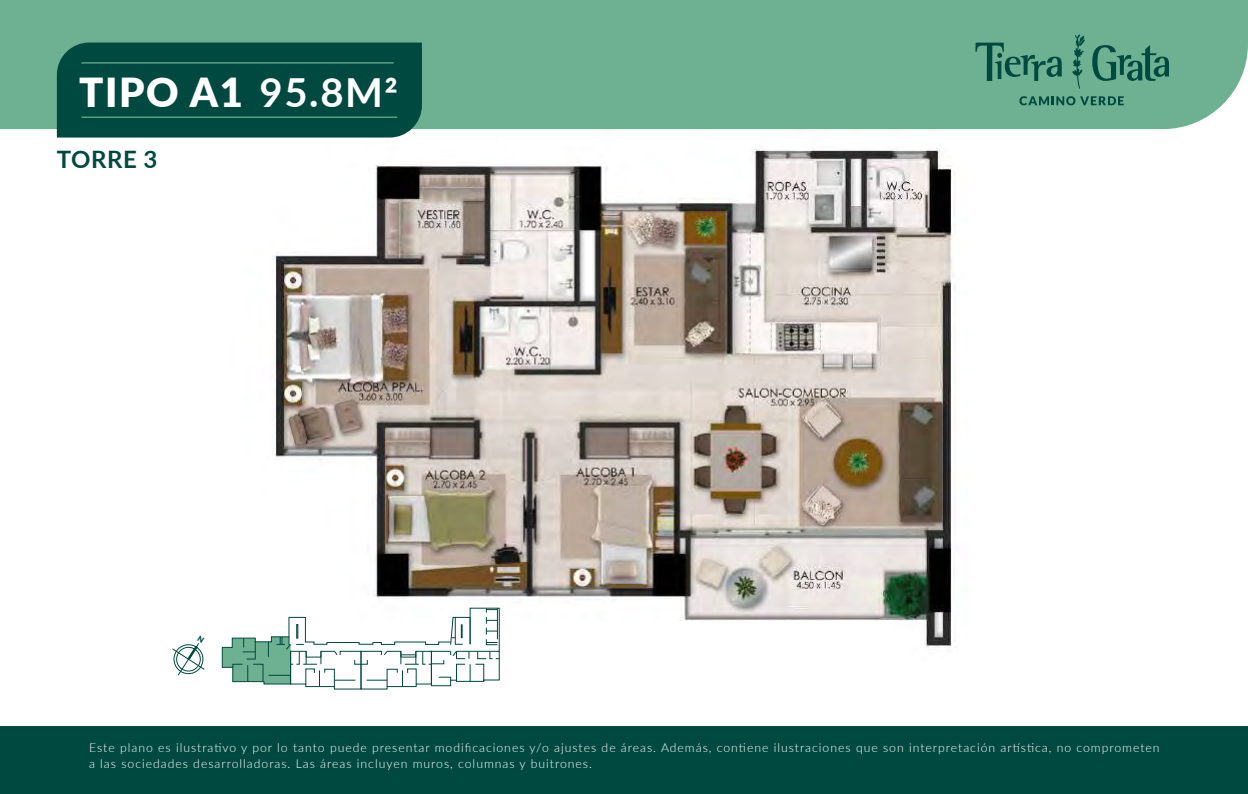
<style>
.page{position:relative;width:1248px;height:794px;background:#fff}
.page>*{position:absolute;margin:0;border:0;box-sizing:border-box;transform-origin:0 0}
.t1{font:900 40px "Lato";letter-spacing:.04em;color:#fff}
.t2{font:700 24px "Lato";letter-spacing:.02em;color:#004941}
.t3{font:300 12.2px/15.3px "Lato";letter-spacing:.08em;color:#fff}
.s1{font-weight:700}
</style>
<div class="page">
<img style="left:272px;top:129px;width:718px;height:519px">
<div style="left:0;top:0;width:1247px;height:129px;background:#6eb192"></div>
<div style="left:57px;top:43px;width:365px;height:95px;background:#004941"></div>
<hr style="left:82px;top:62px;width:311px;height:1px;background:#6eb192">
<hr style="left:82px;top:117px;width:315px;height:1px;background:#6eb192">
<svg style="left:975px;top:43px;width:86px;height:38px;background:#4f947b"></svg>
<svg style="left:1092px;top:45px;width:76px;height:36px;background:#468b75"></svg>
<svg style="left:1019px;top:96px;width:104px;height:9px"></svg>
<svg style="left:1072px;top:35px;width:12px;height:54px"></svg>
<div style="left:0;top:726px;width:1247px;height:68px;background:#004941"></div>
<svg style="left:221px;top:607px;width:279px;height:83px"></svg>
<svg style="left:172px;top:643px;width:33px;height:33px"></svg>
<h1 class="t1" style="left:79px;top:62px;width:320px">TIPO A1 <span class="s1">95.8M2</span></h1>
<h2 class="t2" style="left:57px;top:141px;width:102px">TORRE 3</h2>
<p class="t3" style="left:89px;top:740px;width:1071px">Este plano es ilustrativo y por lo tanto puede presentar modificaciones y/o ajustes de áreas. Además, contiene ilustraciones que son interpretación artística, no comprometen a las sociedades desarrolladoras. Las áreas incluyen muros, columnas y buitrones.</p>
</div>
